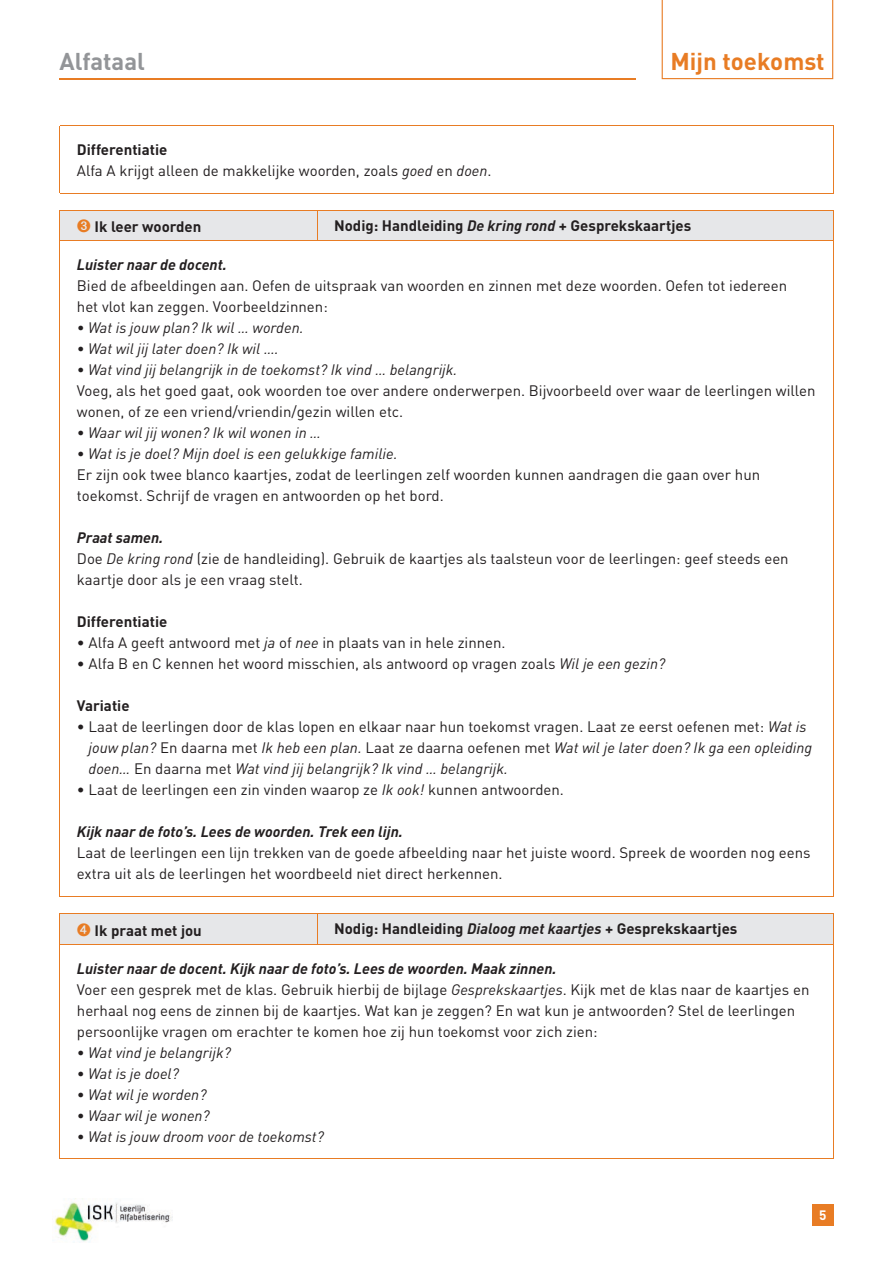
<style>
.page{position:relative;width:893px;height:1263px;background:#fff}
.page>*{position:absolute;margin:0;border:0;box-sizing:border-box;transform-origin:0 0}
.t1{font:700 24px "DIN";color:#e87c24}
.t2{font:700 24px "DIN";color:#939598}
.t3{font:15px/21px "DIN";color:#231f20}
.t4{font:italic 15px "DIN";color:#231f20}
.t5{font:700 15px "DIN";color:#231f20}
.t6{font:italic 700 15px "DIN";color:#231f20}
.t7{font:700 13.5px "DIN";color:#fff}
.s1{font-weight:700}
.s2{font-style:italic}
.s3{color:#e87c24}
.s4{font-weight:700;font-style:italic}
</style>
<div class="page">
<div style="left:812px;top:1204px;width:21px;height:21px;background:#e87c24"></div>
<img style="left:55px;top:1202px;width:118px;height:40px">
<hr style="left:60px;top:78px;width:576px;height:1px;background:#e87c24">
<svg style="left:662px;top:0;width:171px;height:79px"></svg>
<hr style="left:60px;top:126px;width:1px;height:67px;background:#e87c24">
<hr style="left:60px;top:125px;width:773px;height:1px;background:#e87c24">
<hr style="left:833px;top:126px;width:1px;height:67px;background:#e87c24">
<hr style="left:60px;top:193px;width:773px;height:1px;background:#e87c24">
<div style="left:61px;top:914px;width:772px;height:30px;background:#e6e7e9"></div>
<hr style="left:60px;top:914px;width:1px;height:30px;background:#e87c24">
<hr style="left:60px;top:913px;width:257px;height:1px;background:#e87c24">
<hr style="left:317px;top:914px;width:1px;height:30px;background:#e87c24">
<hr style="left:317px;top:913px;width:516px;height:1px;background:#e87c24">
<hr style="left:833px;top:914px;width:1px;height:30px;background:#e87c24">
<hr style="left:60px;top:944px;width:1px;height:214px;background:#e87c24">
<hr style="left:60px;top:944px;width:257px;height:1px;background:#e87c24">
<hr style="left:60px;top:1158px;width:257px;height:1px;background:#e87c24">
<hr style="left:317px;top:1158px;width:516px;height:1px;background:#e87c24">
<hr style="left:317px;top:944px;width:516px;height:1px;background:#e87c24">
<hr style="left:833px;top:944px;width:1px;height:214px;background:#e87c24">
<div style="left:61px;top:211px;width:772px;height:30px;background:#e6e7e9"></div>
<hr style="left:60px;top:211px;width:1px;height:30px;background:#e87c24">
<hr style="left:60px;top:210px;width:257px;height:1px;background:#e87c24">
<hr style="left:317px;top:211px;width:1px;height:30px;background:#e87c24">
<hr style="left:317px;top:210px;width:516px;height:1px;background:#e87c24">
<hr style="left:833px;top:211px;width:1px;height:30px;background:#e87c24">
<hr style="left:60px;top:241px;width:1px;height:655px;background:#e87c24">
<hr style="left:60px;top:241px;width:257px;height:1px;background:#e87c24">
<hr style="left:60px;top:896px;width:257px;height:1px;background:#e87c24">
<hr style="left:317px;top:896px;width:516px;height:1px;background:#e87c24">
<hr style="left:317px;top:241px;width:516px;height:1px;background:#e87c24">
<hr style="left:833px;top:241px;width:1px;height:655px;background:#e87c24">
<h1 class="t2" style="left:60px;top:46px;width:87px">Alfataal</h1>
<h1 class="t1" style="left:670px;top:46px;width:156px">Mijn toekomst</h1>
<p class="t3" style="left:77px;top:139px;width:416px"><span class="s1">Differentiatie<br></span>Alfa A krijgt alleen de makkelijke woorden, zoals <span class="s2">goed</span> en <span class="s2">doen</span>.</p>
<p class="t5" style="left:77px;top:217px;width:126px"><span class="s3">➌</span> Ik leer woorden</p>
<p class="t5" style="left:334px;top:216px;width:359px">Nodig: Handleiding <span class="s2">De kring rond</span> + Gesprekskaartjes</p>
<p class="t6" style="left:77px;top:255px;width:151px">Luister naar de docent.</p>
<p class="t3" style="left:77px;top:275px;width:712px">Bied de afbeeldingen aan. Oefen de uitspraak van woorden en zinnen met deze woorden. Oefen tot iedereen het vlot kan zeggen. Voorbeeldzinnen:</p>
<p class="t4" style="left:77px;top:319px;width:228px">• Wat is jouw plan? Ik wil … worden.</p>
<p class="t4" style="left:77px;top:340px;width:203px">• Wat wil jij later doen? Ik wil ….</p>
<p class="t4" style="left:77px;top:361px;width:382px">• Wat vind jij belangrijk in de toekomst? Ik vind … belangrijk.</p>
<p class="t3" style="left:77px;top:380px;width:740px">Voeg, als het goed gaat, ook woorden toe over andere onderwerpen. Bijvoorbeeld over waar de leerlingen willen wonen, of ze een vriend/vriendin/gezin willen etc.</p>
<p class="t4" style="left:77px;top:424px;width:246px">• Waar wil jij wonen? Ik wil wonen in …</p>
<p class="t4" style="left:77px;top:445px;width:322px">• Wat is je doel? Mijn doel is een gelukkige familie.</p>
<p class="t3" style="left:77px;top:464px;width:685px">Er zijn ook twee blanco kaartjes, zodat de leerlingen zelf woorden kunnen aandragen die gaan over hun toekomst. Schrijf de vragen en antwoorden op het bord.</p>
<p class="t3" style="left:77px;top:527px;width:713px"><span class="s4">Praat samen.<br></span>Doe <span class="s2">De kring rond</span> (zie de handleiding). Gebruik de kaartjes als taalsteun voor de leerlingen: geef steeds een kaartje door als je een vraag stelt.</p>
<p class="t5" style="left:77px;top:612px;width:92px">Differentiatie</p>
<p class="t3" style="left:77px;top:632px;width:430px">• Alfa A geeft antwoord met <span class="s2">ja</span> of <span class="s2">nee</span> in plaats van in hele zinnen.</p>
<p class="t3" style="left:77px;top:653px;width:590px">• Alfa B en C kennen het woord misschien, als antwoord op vragen zoals <span class="s2">Wil je een gezin?</span></p>
<p class="t5" style="left:77px;top:696px;width:54px">Variatie</p>
<p class="t3" style="left:89px;top:716px;width:725px;text-indent:-12px">• Laat de leerlingen door de klas lopen en elkaar naar hun toekomst vragen. Laat ze eerst oefenen met: <span class="s2">Wat is jouw plan?</span> En daarna met <span class="s2">Ik heb een plan.</span> Laat ze daarna oefenen met <span class="s2">Wat wil je later doen? Ik ga een opleiding doen…</span> En daarna met <span class="s2">Wat vind jij belangrijk? Ik vind … belangrijk.</span></p>
<p class="t3" style="left:77px;top:779px;width:489px">• Laat de leerlingen een zin vinden waarop ze <span class="s2">Ik ook!</span> kunnen antwoorden.</p>
<p class="t6" style="left:77px;top:822px;width:328px">Kijk naar de foto’s. Lees de woorden. Trek een lijn.</p>
<p class="t3" style="left:77px;top:842px;width:735px">Laat de leerlingen een lijn trekken van de goede afbeelding naar het juiste woord. Spreek de woorden nog eens extra uit als de leerlingen het woordbeeld niet direct herkennen.</p>
<p class="t5" style="left:77px;top:920px;width:126px"><span class="s3">➍</span> Ik praat met jou</p>
<p class="t5" style="left:334px;top:919px;width:405px">Nodig: Handleiding <span class="s2">Dialoog met kaartjes</span> + Gesprekskaartjes</p>
<p class="t3" style="left:77px;top:957px;width:734px"><span class="s4">Luister naar de docent. Kijk naar de foto’s. Lees de woorden. Maak zinnen.<br></span>Voer een gesprek met de klas. Gebruik hierbij de bijlage <span class="s2">Gesprekskaartjes</span>. Kijk met de klas naar de kaartjes en herhaal nog eens de zinnen bij de kaartjes. Wat kan je zeggen? En wat kun je antwoorden? Stel de leerlingen persoonlijke vragen om erachter te komen hoe zij hun toekomst voor zich zien:</p>
<p class="t4" style="left:77px;top:1043px;width:155px">• Wat vind je belangrijk?</p>
<p class="t4" style="left:77px;top:1064px;width:104px">• Wat is je doel?</p>
<p class="t4" style="left:77px;top:1085px;width:131px">• Wat wil je worden?</p>
<p class="t4" style="left:77px;top:1106px;width:134px">• Waar wil je wonen?</p>
<p class="t4" style="left:77px;top:1127px;width:248px">• Wat is jouw droom voor de toekomst?</p>
<p class="t7" style="left:819px;top:1207px;width:9px">5</p>
</div>
